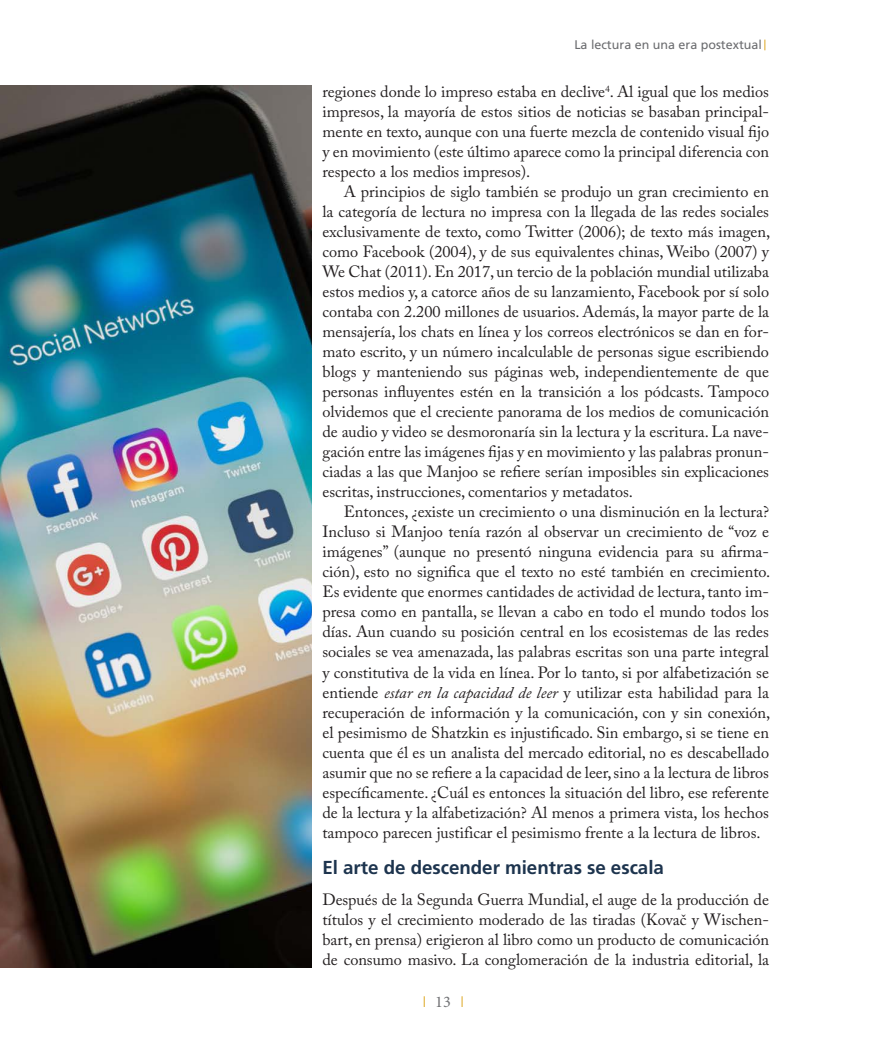
<style>
.page{position:relative;width:886px;height:1053px;background:#fff}
.page>*{position:absolute;margin:0;border:0;box-sizing:border-box;transform-origin:0 0}
.t1{font:700 18.75px "Frutiger LT Std";color:#1d344e}
.t2{font:16.25px/20px "Adobe Caslon Pro";color:#231f20;text-align:justify}
.t3{font:16.25px "Minion Pro";color:#717275}
.t4{font:12.5px "Frutiger LT Std";color:#6c6d70}
.s1{font-style:italic}
</style>
<div class="page">
<svg style="left:461px;top:996px;width:2px;height:10px"></svg>
<img style="left:0;top:85px;width:312px;height:882px">
<p class="t4" style="left:574px;top:37px;width:189px">La lectura en una era postextual</p>
<p class="t2" style="left:322px;top:81px;width:448px">regiones donde lo impreso estaba en declive<sup>4</sup>. Al igual que los medios impresos, la mayoría de estos sitios de noticias se basaban principal&shy;mente en texto, aunque con una fuerte mezcla de contenido visual fijo y en movimiento (este último aparece como la principal diferencia con respecto a los medios impresos).</p>
<p class="t2" style="left:322px;top:181px;width:449px;text-indent:21px">A principios de siglo también se produjo un gran crecimiento en la categoría de lectura no impresa con la llegada de las redes sociales exclusivamente de texto, como Twitter (2006); de texto más imagen, como Facebook (2004), y de sus equivalentes chinas, Weibo (2007) y We Chat (2011). En 2017, un tercio de la población mundial utilizaba estos medios y, a catorce años de su lanzamiento, Facebook por sí solo contaba con 2.200 millones de usuarios. Además, la mayor parte de la mensajería, los chats en línea y los correos electrónicos se dan en for&shy;mato escrito, y un número incalculable de personas sigue escribiendo blogs y manteniendo sus páginas web, independientemente de que personas influyentes estén en la transición a los pódcasts. Tampoco olvidemos que el creciente panorama de los medios de comunicación de audio y video se desmoronaría sin la lectura y la escritura. La nave&shy;gación entre las imágenes fijas y en movimiento y las palabras pronun&shy;ciadas a las que Manjoo se refiere serían imposibles sin explicaciones escritas, instrucciones, comentarios y metadatos.</p>
<p class="t2" style="left:322px;top:501px;width:449px;text-indent:21px">Entonces, ¿existe un crecimiento o una disminución en la lectura?<br>Incluso si Manjoo tenía razón al observar un crecimiento de “voz e imágenes” (aunque no presentó ninguna evidencia para su afirma&shy;ción), esto no significa que el texto no esté también en crecimiento.<br>Es evidente que enormes cantidades de actividad de lectura, tanto im&shy;presa como en pantalla, se llevan a cabo en todo el mundo todos los días. Aun cuando su posición central en los ecosistemas de las redes sociales se vea amenazada, las palabras escritas son una parte integral y constitutiva de la vida en línea. Por lo tanto, si por alfabetización se entiende <span class="s1">estar en la capacidad de leer</span> y utilizar esta habilidad para la recuperación de información y la comunicación, con y sin conexión, el pesimismo de Shatzkin es injustificado. Sin embargo, si se tiene en cuenta que él es un analista del mercado editorial, no es descabellado asumir que no se refiere a la capacidad de leer, sino a la lectura de libros específicamente. ¿Cuál es entonces la situación del libro, ese referente de la lectura y la alfabetización? Al menos a primera vista, los hechos tampoco parecen justificar el pesimismo frente a la lectura de libros.</p>
<p class="t1" style="left:322px;top:856px;width:343px">El arte de descender mientras se escala</p>
<p class="t2" style="left:322px;top:889px;width:448px">Después de la Segunda Guerra Mundial, el auge de la producción de títulos y el crecimiento moderado de las tiradas (Kovač y Wischen&shy;bart, en prensa) erigieron al libro como un producto de comunicación de consumo masivo. La conglomeración de la industria editorial, la</p>
<p class="t3" style="left:435px;top:991px;width:17px">13</p>
</div>
